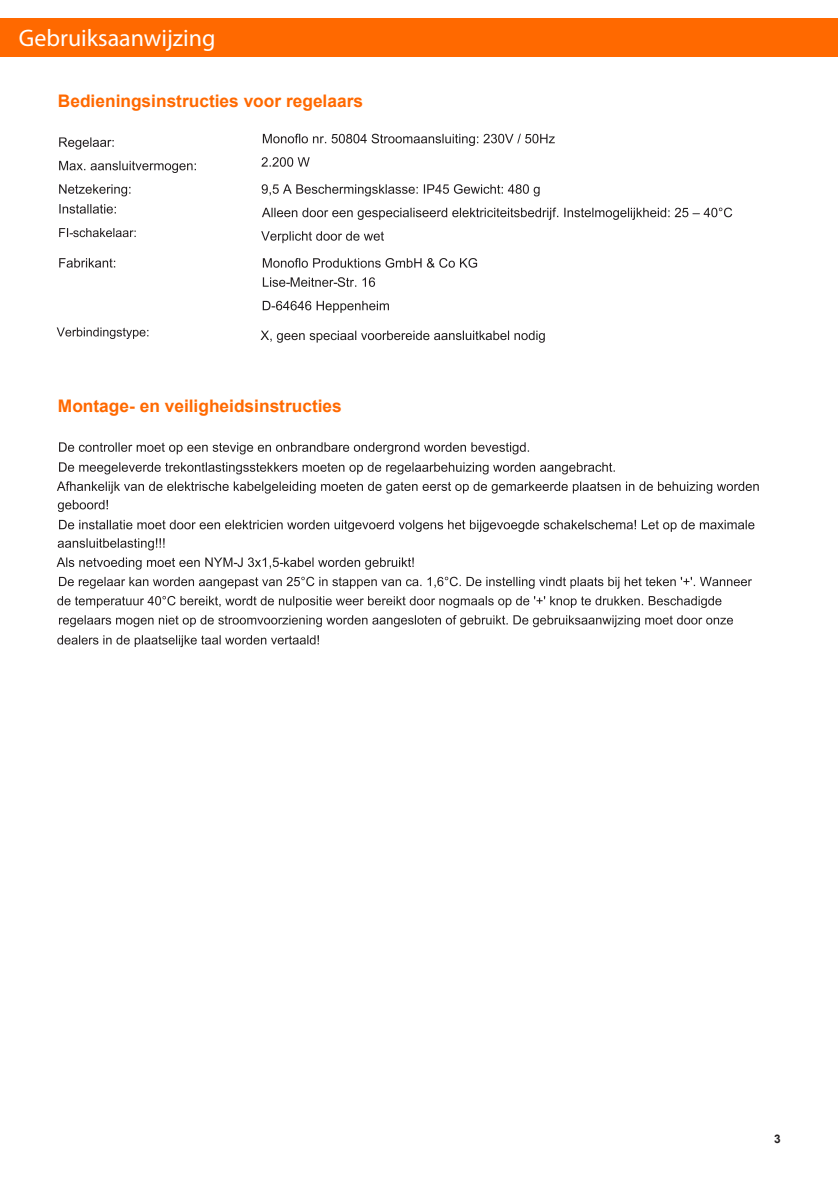
<style>
.page{position:relative;width:838px;height:1190px;background:#fff}
.page>*{position:absolute;margin:0;border:0;box-sizing:border-box;transform-origin:0 0}
.t1{font:24px "Myriad Pro";color:#fff}
.t2{font:700 17.4px "Arial";color:#ff6900}
.t3{font:700 11.8px "Arial";color:#231f20}
</style>
<div class="page">
<svg style="left:59px;top:137px;width:55px;height:13px"></svg>
<svg style="left:59px;top:161px;width:137px;height:12px"></svg>
<svg style="left:59px;top:184px;width:71px;height:12px"></svg>
<svg style="left:59px;top:204px;width:57px;height:10px"></svg>
<svg style="left:57px;top:327px;width:91px;height:12px"></svg>
<svg style="left:262px;top:184px;width:278px;height:12px"></svg>
<svg style="left:261px;top:331px;width:284px;height:12px"></svg>
<svg style="left:263px;top:301px;width:126px;height:12px"></svg>
<svg style="left:59px;top:520px;width:695px;height:12px"></svg>
<svg style="left:58px;top:538px;width:107px;height:12px"></svg>
<svg style="left:263px;top:134px;width:292px;height:12px"></svg>
<svg style="left:59px;top:228px;width:77px;height:9px"></svg>
<svg style="left:57px;top:557px;width:357px;height:13px"></svg>
<svg style="left:262px;top:157px;width:48px;height:10px"></svg>
<svg style="left:59px;top:258px;width:56px;height:10px"></svg>
<svg style="left:263px;top:258px;width:214px;height:10px"></svg>
<svg style="left:59px;top:462px;width:556px;height:12px"></svg>
<svg style="left:59px;top:577px;width:693px;height:12px"></svg>
<svg style="left:57px;top:596px;width:664px;height:12px"></svg>
<svg style="left:59px;top:615px;width:674px;height:12px"></svg>
<svg style="left:57px;top:635px;width:262px;height:12px"></svg>
<svg style="left:263px;top:277px;width:112px;height:10px"></svg>
<svg style="left:57px;top:481px;width:702px;height:13px"></svg>
<svg style="left:58px;top:500px;width:50px;height:12px"></svg>
<svg style="left:262px;top:208px;width:470px;height:12px"></svg>
<svg style="left:261px;top:231px;width:123px;height:12px"></svg>
<svg style="left:59px;top:442px;width:470px;height:12px"></svg>
<div style="left:0;top:18px;width:838px;height:39px;background:#ff6900"></div>
<h1 class="t1" style="left:19px;top:23px;width:198px">Gebruiksaanwijzing</h1>
<p class="t2" style="left:58px;top:89px;width:307px">Bedieningsinstructies voor regelaars</p>
<p class="t2" style="left:58px;top:394px;width:285px">Montage- en veiligheidsinstructies</p>
<p class="t3" style="left:774px;top:1130px;width:8px">3</p>
</div>
